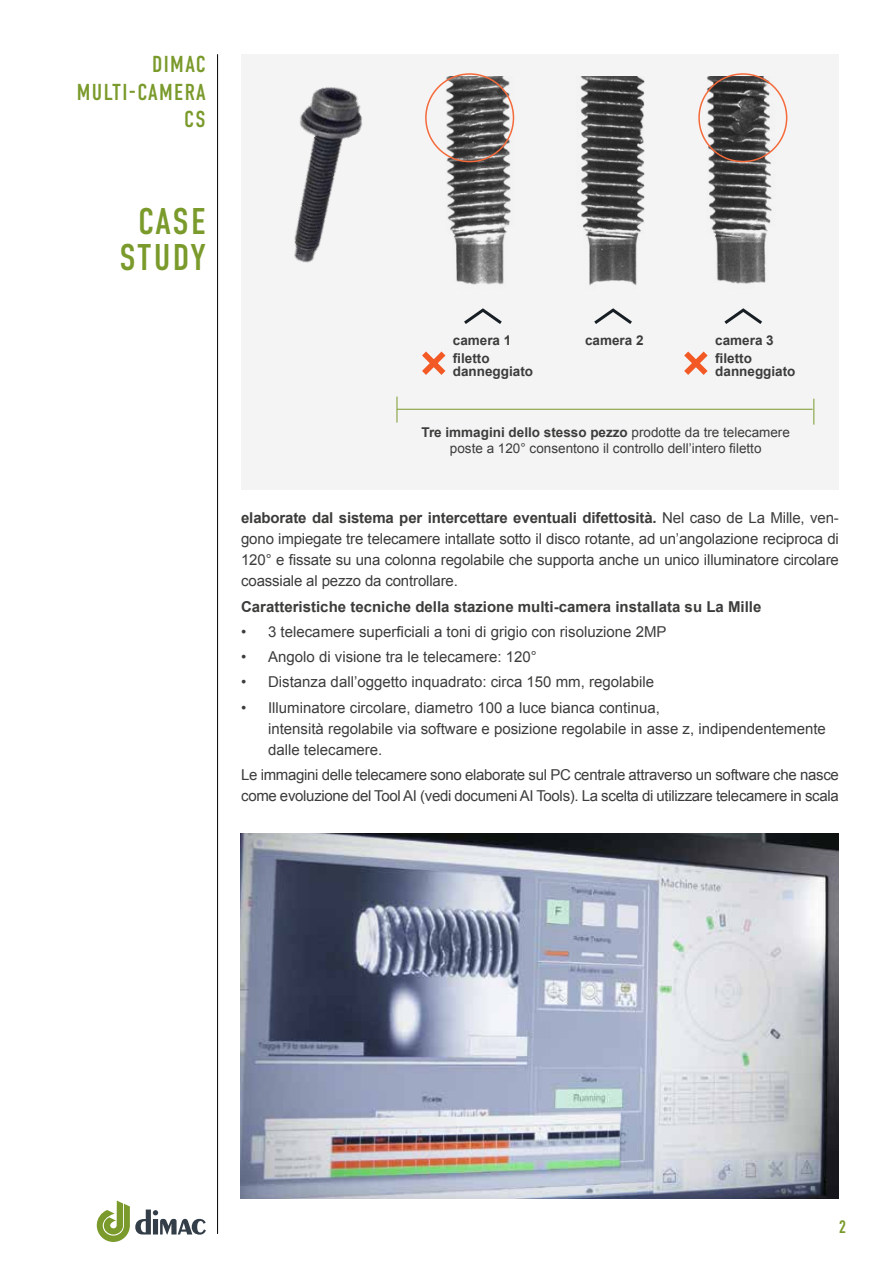
<style>
.page{position:relative;width:893px;height:1263px;background:#fff}
.page>*{position:absolute;margin:0;border:0;box-sizing:border-box;transform-origin:0 0}
.t1{font:37.2px/36.6px "DIN Condensed";letter-spacing:.045em;color:#7a9a2b;text-align:center}
.t2{font:23.1px/27.8px "DIN Condensed";letter-spacing:.06em;color:#7a9a2b;text-align:right}
.t3{font:18px "DIN Condensed";color:#7a9a2b}
.t4{font:15px/21px "Arial";color:#3c3c3b;text-align:justify}
.t5{font:15px/21px "Arial";letter-spacing:-.02em;color:#3c3c3b}
.t6{font:700 15px "Arial";color:#3c3c3b}
.t7{font:13.5px/16.5px "Arial";color:#3c3c3b;text-align:center}
.t8{font:700 13.5px/17.7px "Arial";color:#3c3c3b}
.s1{font-weight:700}
</style>
<div class="page">
<hr style="left:217px;top:54px;width:1px;height:1180px;background:#000">
<svg style="left:97px;top:1200px;width:109px;height:42px"></svg>
<div style="left:241px;top:54px;width:598px;height:435px;background:#f4f4f4"></div>
<hr style="left:397px;top:409px;width:416px;height:1px;background:#7a9a2b">
<svg style="left:396px;top:397px;width:1px;height:26px"></svg>
<svg style="left:813px;top:399px;width:1px;height:26px"></svg>
<img style="left:217px;top:54px;width:146px;height:225px">
<img style="left:440px;top:77px;width:348px;height:209px">
<svg style="left:464px;top:308px;width:38px;height:16px"></svg>
<svg style="left:594px;top:308px;width:38px;height:16px"></svg>
<svg style="left:724px;top:308px;width:38px;height:16px"></svg>
<svg style="left:422px;top:351px;width:24px;height:24px"></svg>
<svg style="left:684px;top:351px;width:24px;height:24px"></svg>
<img style="left:240px;top:833px;width:599px;height:365px">
<div style="left:698px;top:73px;width:89px;height:89px;border:2px solid #f46a3a;border-radius:50%"></div>
<div style="left:425px;top:73px;width:89px;height:89px;border:2px solid #f46a3a;border-radius:50%"></div>
<h2 class="t2" style="left:77px;top:51px;width:130px">DIMAC<br>MULTI-CAMERA<br>CS</h2>
<h1 class="t1" style="left:119px;top:203px;width:88px">CASE<br>STUDY</h1>
<p class="t8" style="left:453px;top:332px;width:60px">camera 1 filetto</p>
<p class="t8" style="left:453px;top:363px;width:82px">danneggiato</p>
<p class="t8" style="left:585px;top:332px;width:60px">camera 2</p>
<p class="t8" style="left:715px;top:332px;width:60px">camera 3 filetto</p>
<p class="t8" style="left:715px;top:363px;width:82px">danneggiato</p>
<p class="t7" style="left:422px;top:424px;width:370px"><span class="s1">Tre immagini dello stesso pezzo</span> prodotte da tre telecamere poste a 120° consentono il controllo dell’intero filetto</p>
<p class="t4" style="left:241px;top:508px;width:599px"><span class="s1">elaborate dal sistema per intercettare eventuali difettosità.</span> Nel caso de La Mille, ven&shy;gono impiegate tre telecamere intallate sotto il disco rotante, ad un’angolazione reciproca di 120° e fissate su una colonna regolabile che supporta anche un unico illuminatore circolare coassiale al pezzo da controllare.</p>
<p class="t6" style="left:241px;top:596px;width:522px">Caratteristiche tecniche della stazione multi-camera installata su La Mille</p>
<p class="t4" style="left:241px;top:621px;width:427px">• 3 telecamere superficiali a toni di grigio con risoluzione 2MP</p>
<p class="t4" style="left:241px;top:646px;width:297px">• Angolo di visione tra le telecamere: 120°</p>
<p class="t4" style="left:241px;top:672px;width:414px">• Distanza dall’oggetto inquadrato: circa 150 mm, regolabile</p>
<p class="t4" style="left:268px;top:697px;width:559px;text-align:left;text-indent:-27px">• Illuminatore circolare, diametro 100 a luce bianca continua,<br>intensità regolabile via software e posizione regolabile in asse z, indipendentemente dalle telecamere.</p>
<p class="t5" style="left:241px;top:764px;width:599px">Le immagini delle telecamere sono elaborate sul PC centrale attraverso un software che nasce come evoluzione del Tool AI (vedi documeni AI Tools). La scelta di utilizzare telecamere in scala</p>
<p class="t3" style="left:839px;top:1217px;width:9px">2</p>
</div>
